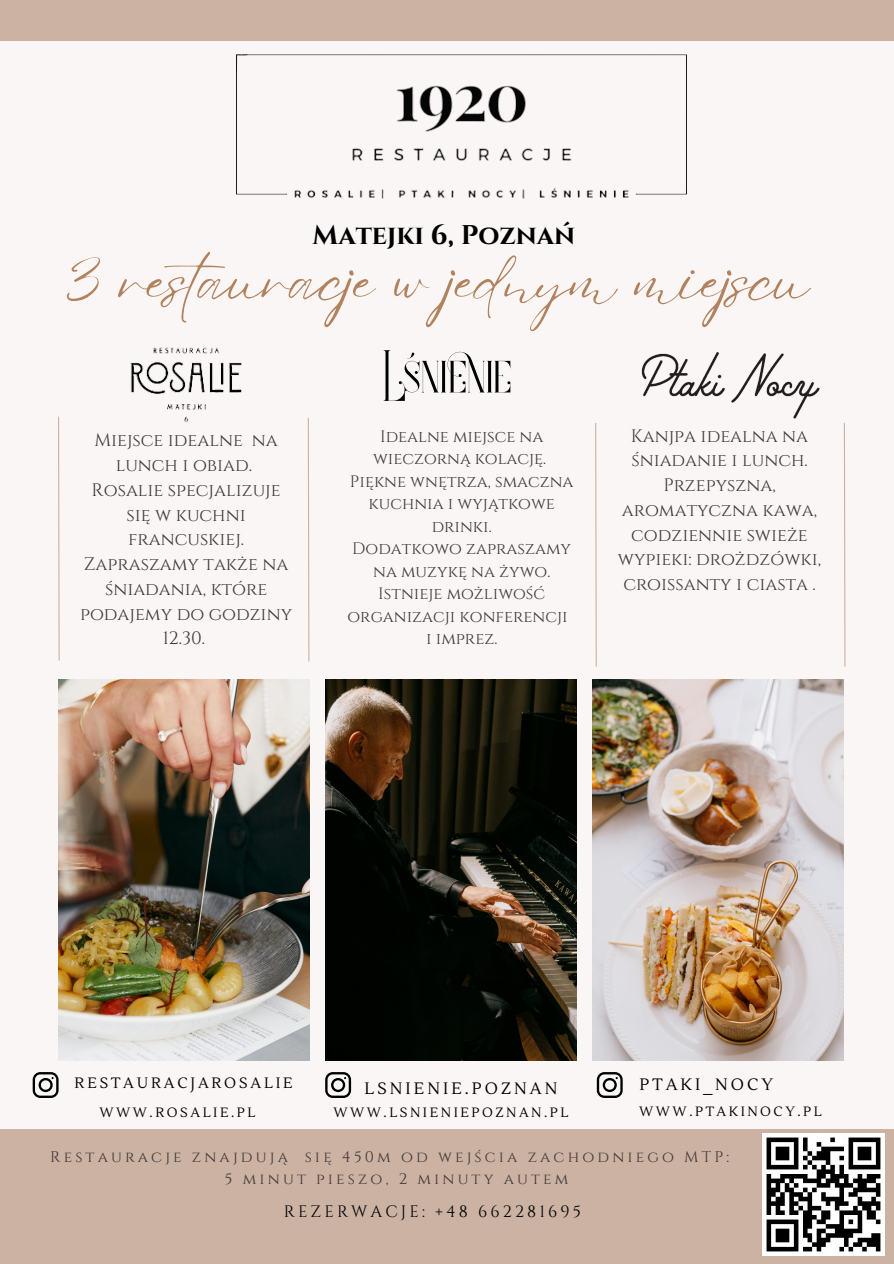
<style>
.page{position:relative;width:894px;height:1264px;background:#fff}
.page>*{position:absolute;margin:0;border:0;box-sizing:border-box;transform-origin:0 0}
.t1{font:63px "Eyesome Script";color:#b1825e}
.t2{font:700 27px "Cinzel";color:#000}
.t3{font:18px/24.8px "Cinzel";color:#403737;text-align:center}
.t4{font:16.5px/22.5px "Cinzel";color:#403737;text-align:center}
.t5{font:16.5px "Lustria";letter-spacing:.185em;color:#000}
.t6{font:16.5px "Cinzel";letter-spacing:.185em;color:#000}
.t7{font:15.45px "Cinzel";letter-spacing:.205em;color:#403737}
.t8{font:15px "Lustria";letter-spacing:.185em;color:#000}
.t9{font:13.5px "Lustria";letter-spacing:.185em;color:#000}
</style>
<div class="page">
<div style="left:0;top:0;width:893px;height:1263px;background:#faf6f5"></div>
<img style="left:58px;top:679px;width:251px;height:381px">
<img style="left:325px;top:679px;width:251px;height:381px">
<img style="left:592px;top:679px;width:251px;height:381px">
<div style="left:0;top:0;width:893px;height:40px;background:#cbb2a3"></div>
<div style="left:0;top:1128px;width:893px;height:135px;background:#cbb2a3"></div>
<svg style="left:58px;top:454px;width:2px;height:207px"></svg>
<svg style="left:33px;top:1072px;width:26px;height:25px"></svg>
<svg style="left:325px;top:1072px;width:26px;height:25px"></svg>
<svg style="left:596px;top:1072px;width:26px;height:25px"></svg>
<img style="left:212px;top:40px;width:499px;height:329px">
<svg style="left:307px;top:454px;width:3px;height:208px"></svg>
<svg style="left:595px;top:423px;width:2px;height:244px"></svg>
<svg style="left:843px;top:423px;width:2px;height:244px"></svg>
<img style="left:762px;top:1133px;width:121px;height:121px">
<img style="left:58px;top:316px;width:259px;height:138px">
<svg style="left:383px;top:350px;width:127px;height:51px"></svg>
<img style="left:625px;top:332px;width:195px;height:87px">
<p class="t2" style="left:312px;top:218px;width:264px">Matejki 6, Poznań</p>
<p class="t1" style="left:65px;top:239px;width:745px">3 restauracje w jednym miejscu</p>
<p class="t3" style="left:94px;top:428px;width:185px">Miejsce idealne na lunch i obiad.</p>
<p class="t3" style="left:92px;top:478px;width:190px">Rosalie specjalizuje się w kuchni francuskiej.</p>
<p class="t3" style="left:80px;top:552px;width:213px">Zapraszamy także na śniadania, które podajemy do godziny<br>12.30.</p>
<p class="t4" style="left:373px;top:425px;width:175px">Idealne miejsce na wieczorną kolację.</p>
<p class="t4" style="left:350px;top:470px;width:225px">Piękne wnętrza, smaczna kuchnia i wyjątkowe drinki.</p>
<p class="t4" style="left:352px;top:538px;width:220px">Dodatkowo zapraszamy na muzykę na żywo.</p>
<p class="t4" style="left:347px;top:583px;width:221px">Istnieje możliwość organizacji konferencji</p>
<p class="t4" style="left:426px;top:628px;width:73px">i imprez.</p>
<p class="t3" style="left:617px;top:424px;width:205px">Kanjpa idealna na śniadanie i lunch.<br>Przepyszna, aromatyczna kawa, codziennie swieże wypieki: drożdzówki, croissanty i ciasta .</p>
<p class="t8" style="left:75px;top:1073px;width:219px">RESTAURACJAROSALIE</p>
<p class="t5" style="left:364px;top:1077px;width:194px">LSNIENIE.POZNAN</p>
<p class="t5" style="left:639px;top:1074px;width:135px">PTAKI_NOCY</p>
<p class="t9" style="left:99px;top:1103px;width:157px">WWW.ROSALIE.PL</p>
<p class="t9" style="left:333px;top:1103px;width:236px">WWW.LSNIENIEPOZNAN.PL</p>
<p class="t9" style="left:639px;top:1103px;width:184px">WWW.PTAKINOCY.PL</p>
<p class="t7" style="left:50px;top:1147px;width:680px">Restauracje znajdują się 450m od wejścia zachodniego MTP:</p>
<p class="t7" style="left:225px;top:1168px;width:345px">5 minut pieszo, 2 minuty autem</p>
<p class="t6" style="left:284px;top:1200px;width:299px">REZERWACJE: +48 662281695</p>
</div>
